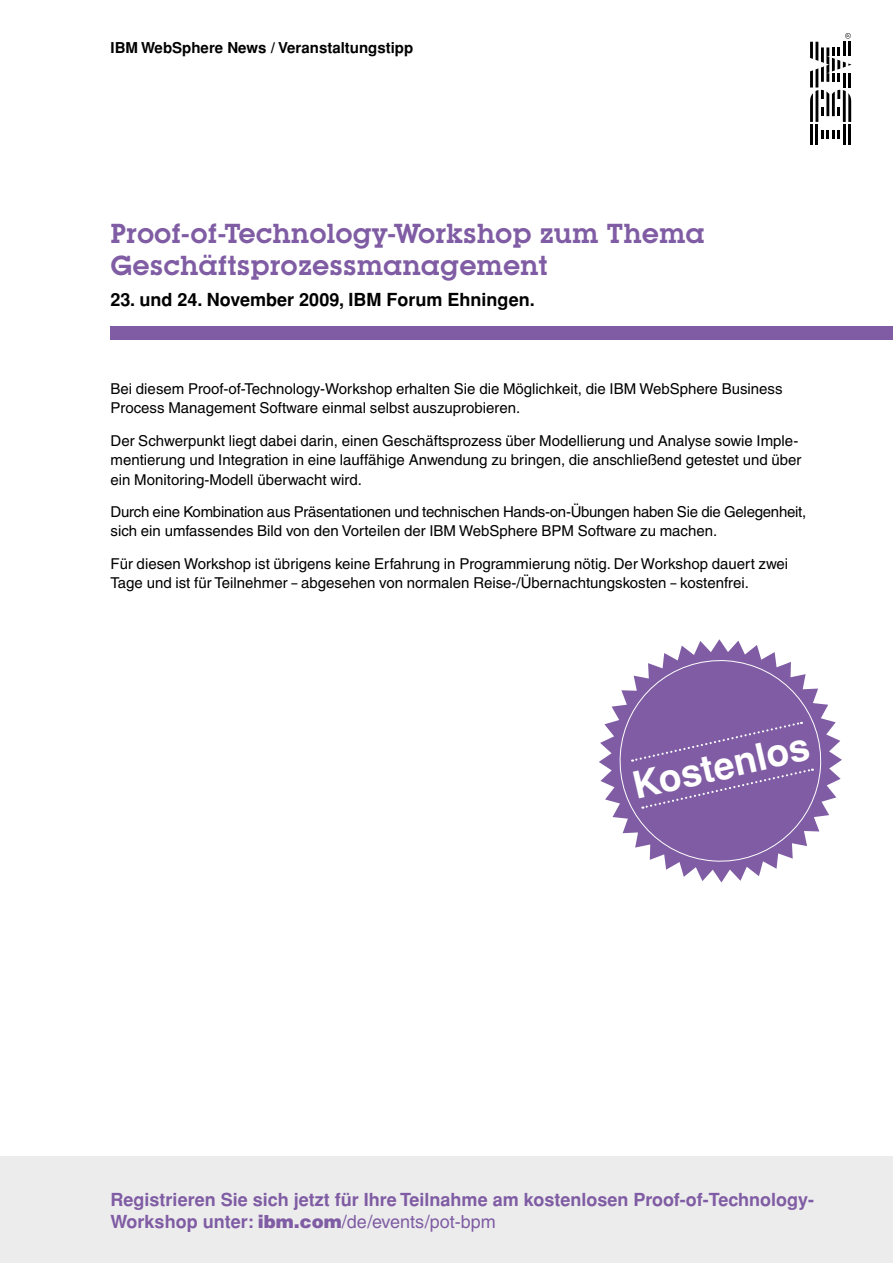
<style>
.page{position:relative;width:893px;height:1263px;background:#fff}
.page>*{position:absolute;margin:0;border:0;box-sizing:border-box;transform-origin:0 0}
.t1{font:700 37.5px "IBM Helvetica 2004";color:#fff}
.t2{font:600 27px/31.5px "Lubalin Graph IT Cby BT";color:#7f5ca3}
.t3{font:700 18px/22.5px "IBM Helvetica 2004";color:#7f5ca3}
.t4{font:700 18px "IBM Helvetica 2004";color:#000}
.t5{font:15px/19.5px "IBM Helvetica 2004";color:#000}
.t6{font:700 15px "IBM Helvetica 2004";color:#000}
.s1{font-weight:900}
.s2{font-weight:400}
</style>
<div class="page">
<div style="left:0;top:1157px;width:893px;height:106px;background:#ececed"></div>
<div style="left:111px;top:326px;width:782px;height:14px;background:#7f5ca3"></div>
<svg style="left:599px;top:639px;width:243px;height:243px"></svg>
<svg style="left:616px;top:656px;width:209px;height:209px;background:#9072af"></svg>
<hr style="left:810px;top:125px;width:3px;height:20px;background:#000">
<hr style="left:815px;top:125px;width:3px;height:20px;background:#000">
<svg style="left:821px;top:130px;width:19px;height:9px"></svg>
<hr style="left:843px;top:125px;width:3px;height:20px;background:#000">
<hr style="left:848px;top:125px;width:3px;height:20px;background:#000">
<svg style="left:810px;top:33px;width:41px;height:89px"></svg>
<p class="t6" style="left:111px;top:39px;width:304px">IBM WebSphere News / Veranstaltungstipp</p>
<h2 class="t2" style="left:111px;top:218px;width:596px">Proof-of-Technology-Workshop zum Thema<br>Geschäftsprozessmanagement</h2>
<p class="t4" style="left:111px;top:289px;width:426px">23. und 24. November 2009, IBM Forum Ehningen.</p>
<p class="t5" style="left:111px;top:379px;width:673px">Bei diesem Proof-of-Technology-Workshop erhalten Sie die Möglichkeit, die IBM WebSphere Business<br>Process Management Software einmal selbst auszuprobieren.</p>
<p class="t5" style="left:111px;top:431px;width:692px">Der Schwerpunkt liegt dabei darin, einen Geschäftsprozess über Modellierung und Analyse sowie Imple&shy;mentierung und Integration in eine lauffähige Anwendung zu bringen, die anschließend getestet und über ein Monitoring-Modell überwacht wird.</p>
<p class="t5" style="left:111px;top:502px;width:697px">Durch eine Kombination aus Präsentationen und technischen Hands-on-Übungen haben Sie die Gelegenheit, sich ein umfassendes Bild von den Vorteilen der IBM WebSphere BPM Software zu machen.</p>
<p class="t5" style="left:111px;top:554px;width:679px">Für diesen Workshop ist übrigens keine Erfahrung in Programmierung nötig. Der Workshop dauert zwei<br>Tage und ist für Teilnehmer – abgesehen von normalen Reise-/Übernachtungskosten – kostenfrei.</p>
<h1 class="t1" style="left:629px;top:765px;width:181px;rotate:-13deg">Kostenlos</h1>
<p class="t3" style="left:111px;top:1188px;width:705px">Registrieren Sie sich jetzt für Ihre Teilnahme am kostenlosen Proof-of-Technology-<br>Workshop unter: <span class="s1">ibm.com</span><span class="s2">/de/events/pot-bpm</span></p>
</div>
